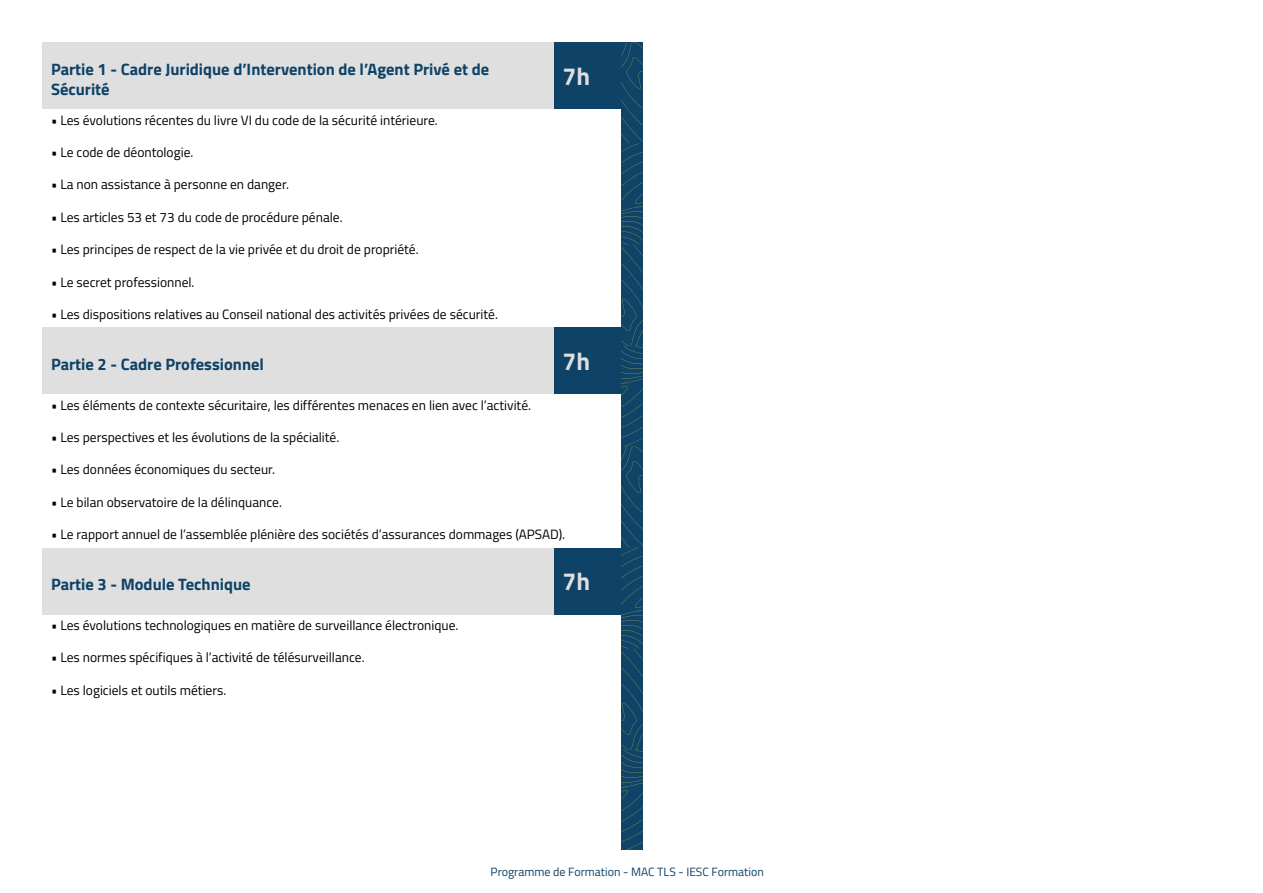
<style>
.page{position:relative;width:1263px;height:893px;background:#fff}
.page>*{position:absolute;margin:0;border:0;box-sizing:border-box;transform-origin:0 0}
.t1{font:700 24.75px "Titillium Web";color:#dfdfdf}
.t2{font:700 16.5px/19.8px "Titillium Web";color:#0e4267}
.t3{font:13.5px "Titillium Web";color:#000}
.t4{font:12px "Titillium Web";color:#0e4267}
</style>
<div class="page">
<svg style="left:621px;top:43px;width:21px;height:807px;background:#144666"></svg>
<div style="left:43px;top:43px;width:511px;height:66px;background:#dfdfdf"></div>
<div style="left:554px;top:43px;width:67px;height:66px;background:#0e4267"></div>
<div style="left:43px;top:327px;width:511px;height:67px;background:#dfdfdf"></div>
<div style="left:554px;top:327px;width:67px;height:67px;background:#0e4267"></div>
<div style="left:43px;top:548px;width:511px;height:66px;background:#dfdfdf"></div>
<div style="left:554px;top:548px;width:67px;height:66px;background:#0e4267"></div>
<p class="t2" style="left:51px;top:59px;width:440px">Partie 1 - Cadre Juridique d’Intervention de l’Agent Privé et de<br>Sécurité</p>
<h1 class="t1" style="left:563px;top:58px;width:29px">7h</h1>
<p class="t3" style="left:51px;top:110px;width:388px">• Les évolutions récentes du livre VI du code de la sécurité intérieure.</p>
<p class="t3" style="left:51px;top:142px;width:144px">• Le code de déontologie.</p>
<p class="t3" style="left:51px;top:175px;width:239px">• La non assistance à personne en danger.</p>
<p class="t3" style="left:51px;top:207px;width:293px">• Les articles 53 et 73 du code de procédure pénale.</p>
<p class="t3" style="left:51px;top:240px;width:369px">• Les principes de respect de la vie privée et du droit de propriété.</p>
<p class="t3" style="left:51px;top:272px;width:145px">• Le secret professionnel.</p>
<p class="t3" style="left:51px;top:304px;width:448px">• Les dispositions relatives au Conseil national des activités privées de sécurité.</p>
<p class="t2" style="left:51px;top:354px;width:214px">Partie 2 - Cadre Professionnel</p>
<h1 class="t1" style="left:563px;top:343px;width:29px">7h</h1>
<p class="t3" style="left:51px;top:395px;width:482px">• Les éléments de contexte sécuritaire, les différentes menaces en lien avec l’activité.</p>
<p class="t3" style="left:51px;top:427px;width:290px">• Les perspectives et les évolutions de la spécialité.</p>
<p class="t3" style="left:51px;top:460px;width:226px">• Les données économiques du secteur.</p>
<p class="t3" style="left:51px;top:492px;width:232px">• Le bilan observatoire de la délinquance.</p>
<p class="t3" style="left:51px;top:525px;width:516px">• Le rapport annuel de l’assemblée plénière des sociétés d’assurances dommages (APSAD).</p>
<p class="t2" style="left:51px;top:574px;width:201px">Partie 3 - Module Technique</p>
<h1 class="t1" style="left:563px;top:563px;width:29px">7h</h1>
<p class="t3" style="left:51px;top:615px;width:409px">• Les évolutions technologiques en matière de surveillance électronique.</p>
<p class="t3" style="left:51px;top:647px;width:315px">• Les normes spécifiques à l’activité de télésurveillance.</p>
<p class="t3" style="left:51px;top:680px;width:177px">• Les logiciels et outils métiers.</p>
<p class="t4" style="left:491px;top:863px;width:275px">Programme de Formation - MAC TLS - IESC Formation</p>
</div>
